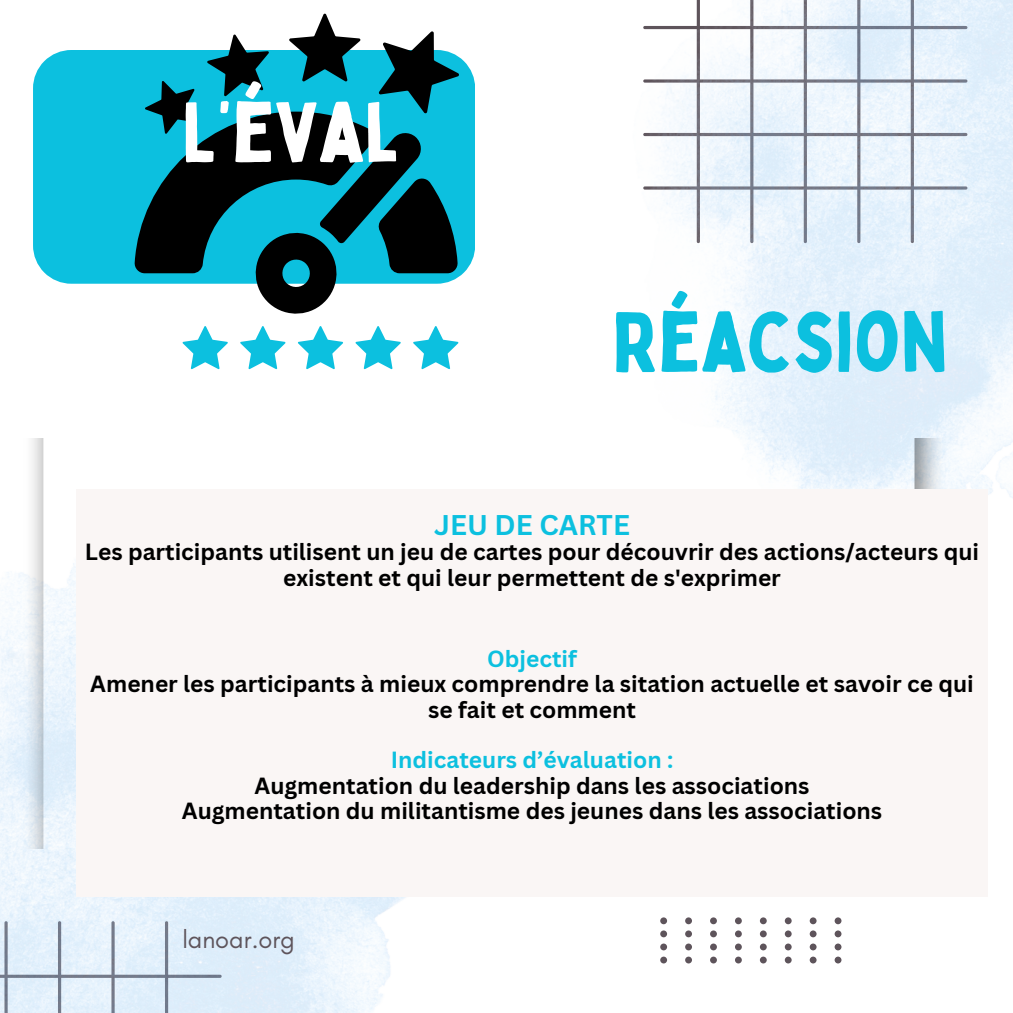
<style>
.page{position:relative;width:1013px;height:1013px;background:#fff}
.page>*{position:absolute;margin:0;border:0;box-sizing:border-box;transform-origin:0 0}
.t1{font:83.5px "Bobby Jones";color:#0cc0df}
.t2{font:83.5px "Bobby Jones";color:#fff}
.t3{font:700 27.75px "Canva Sans";color:#0cc0df}
.t4{font:25.38px "Glacial Indifference";color:#5e545b}
.t5{font:700 22.75px/25.2px "Canva Sans";color:#000;text-align:center}
.t6{font:700 22.75px "Canva Sans";color:#0cc0df}
</style>
<div class="page">
<img style="left:0;top:572px;width:406px;height:440px">
<img style="left:643px;top:0;width:369px;height:498px">
<img style="left:24px;top:438px;width:921px;height:410px">
<div style="left:77px;top:490px;width:910px;height:406px;background:#faf6f5"></div>
<svg style="left:182px;top:326px;width:276px;height:43px"></svg>
<div style="left:33px;top:50px;width:442px;height:234px;background:#0cc0df"></div>
<svg style="left:660px;top:917px;width:181px;height:46px"></svg>
<svg style="left:134px;top:14px;width:325px;height:300px"></svg>
<p class="t2" style="left:182px;top:80px;width:219px">L’ÉVAL</p>
<p class="t1" style="left:612px;top:289px;width:336px">RÉACSION</p>
<p class="t3" style="left:434px;top:505px;width:197px">JEU DE CARTE</p>
<p class="t5" style="left:85px;top:538px;width:895px">Les participants utilisent un jeu de cartes pour découvrir des actions/acteurs qui existent et qui leur permettent de s'exprimer</p>
<p class="t6" style="left:487px;top:643px;width:91px">Objectif</p>
<h1 class="t5" style="left:90px;top:671px;width:885px">Amener les participants à mieux comprendre la sitation actuelle et savoir ce qui se fait et comment</h1>
<h1 class="t6" style="left:391px;top:744px;width:284px">Indicateurs d’évaluation :</h1>
<p class="t5" style="left:254px;top:772px;width:556px">Augmentation du leadership dans les associations</p>
<p class="t5" style="left:182px;top:797px;width:702px">Augmentation du militantisme des jeunes dans les associations</p>
<p class="t4" style="left:182px;top:924px;width:114px">lanoar.org</p>
</div>
